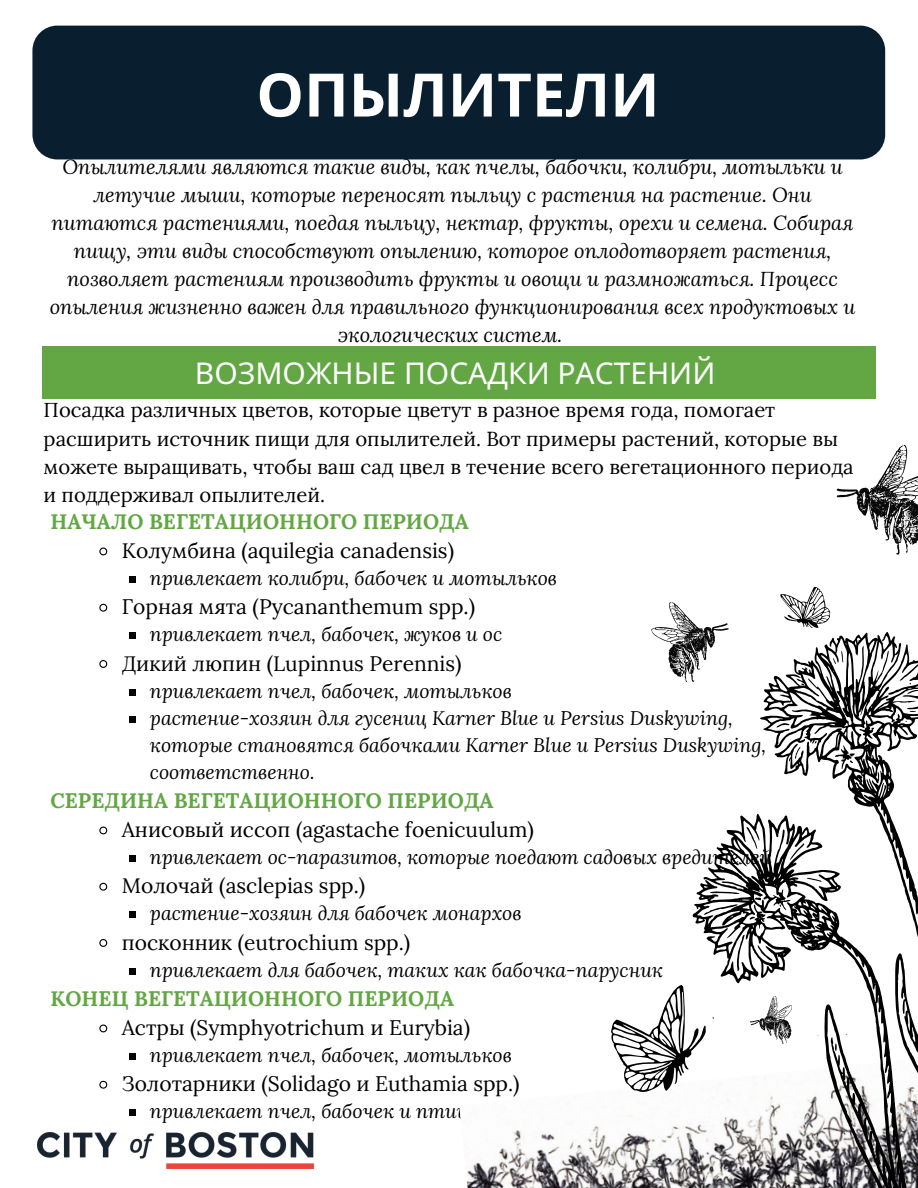
<style>
.page{position:relative;width:918px;height:1188px;background:#fff}
.page>*{position:absolute;margin:0;border:0;box-sizing:border-box;transform-origin:0 0}
.t1{font:700 60px "Noto Sans";color:#fff}
.t2{font:30px "Noto Sans";color:#fff}
.t3{font:21px "Lora";color:#000}
.t4{font:700 21px "Lora";color:#62a744}
.t5{font:20.25px/28.2px "Lora";color:#000}
.t6{font:italic 20.1px/28.2px "Lora";color:#000;text-align:center}
.t7{font:italic 19.5px/27px "Lora";color:#000}
</style>
<div class="page">
<div style="left:32px;top:26px;width:853px;height:133px;background:#091f2f;border-radius:25px"></div>
<svg style="left:99px;top:547px;width:9px;height:9px"></svg>
<div style="left:129px;top:576px;width:7px;height:7px;background:#000"></div>
<svg style="left:99px;top:603px;width:9px;height:9px"></svg>
<div style="left:129px;top:632px;width:7px;height:7px;background:#000"></div>
<svg style="left:99px;top:660px;width:9px;height:8px"></svg>
<div style="left:129px;top:689px;width:7px;height:6px;background:#000"></div>
<div style="left:129px;top:716px;width:7px;height:6px;background:#000"></div>
<svg style="left:99px;top:826px;width:9px;height:9px"></svg>
<div style="left:129px;top:855px;width:7px;height:7px;background:#000"></div>
<svg style="left:99px;top:882px;width:9px;height:9px"></svg>
<div style="left:129px;top:911px;width:7px;height:7px;background:#000"></div>
<svg style="left:99px;top:939px;width:9px;height:8px"></svg>
<div style="left:129px;top:968px;width:7px;height:6px;background:#000"></div>
<svg style="left:99px;top:1024px;width:9px;height:9px"></svg>
<div style="left:129px;top:1053px;width:7px;height:7px;background:#000"></div>
<svg style="left:99px;top:1080px;width:9px;height:9px"></svg>
<div style="left:129px;top:1109px;width:7px;height:7px;background:#000"></div>
<img style="left:467px;top:1115px;width:225px;height:73px">
<svg style="left:651px;top:602px;width:78px;height:80px"></svg>
<svg style="left:836px;top:445px;width:82px;height:110px"></svg>
<svg style="left:611px;top:985px;width:81px;height:107px"></svg>
<svg style="left:692px;top:632px;width:226px;height:556px"></svg>
<svg style="left:780px;top:587px;width:51px;height:41px"></svg>
<div style="left:42px;top:346px;width:834px;height:53px;background:#62a744"></div>
<img style="left:38px;top:1133px;width:275px;height:36px">
<h1 class="t1" style="left:256px;top:52px;width:405px">ОПЫЛИТЕЛИ</h1>
<p class="t6" style="left:50px;top:152px;width:807px">Опылителями являются такие виды, как пчелы, бабочки, колибри, мотыльки и летучие мыши, которые переносят пыльцу с растения на растение. Они питаются растениями, поедая пыльцу, нектар, фрукты, орехи и семена. Собирая пищу, эти виды способствуют опылению, которое оплодотворяет растения, позволяет растениям производить фрукты и овощи и размножаться. Процесс опыления жизненно важен для правильного функционирования всех продуктовых и экологических систем.</p>
<h2 class="t2" style="left:195px;top:352px;width:522px">ВОЗМОЖНЫЕ ПОСАДКИ РАСТЕНИЙ</h2>
<p class="t5" style="left:44px;top:396px;width:812px">Посадка различных цветов, которые цветут в разное время года, помогает расширить источник пищи для опылителей. Вот примеры растений, которые вы можете выращивать, чтобы ваш сад цвел в течение всего вегетационного периода и поддерживал опылителей.</p>
<p class="t4" style="left:50px;top:508px;width:420px">НАЧАЛО ВЕГЕТАЦИОННОГО ПЕРИОДА</p>
<p class="t3" style="left:122px;top:537px;width:334px">Колумбина (aquilegia canadensis)</p>
<p class="t7" style="left:150px;top:564px;width:409px">привлекает колибри, бабочек и мотыльков</p>
<p class="t3" style="left:122px;top:593px;width:355px">Горная мята (Pycananthemum spp.)</p>
<p class="t7" style="left:150px;top:621px;width:354px">привлекает пчел, бабочек, жуков и ос</p>
<p class="t3" style="left:122px;top:650px;width:341px">Дикий люпин (Lupinnus Perennis)</p>
<p class="t7" style="left:150px;top:677px;width:618px">привлекает пчел, бабочек, мотыльков<br>растение-хозяин для гусениц Karner Blue и Persius Duskywing, которые становятся бабочками Karner Blue и Persius Duskywing, соответственно.</p>
<p class="t4" style="left:50px;top:787px;width:445px">СЕРЕДИНА ВЕГЕТАЦИОННОГО ПЕРИОДА</p>
<p class="t3" style="left:122px;top:816px;width:414px">Анисовый иссоп (agastache foenicuulum)</p>
<p class="t7" style="left:150px;top:843px;width:623px">привлекает ос-паразитов, которые поедают садовых вредителей</p>
<p class="t3" style="left:122px;top:872px;width:245px">Молочай (asclepias spp.)</p>
<p class="t7" style="left:150px;top:900px;width:373px">растение-хозяин для бабочек монархов</p>
<p class="t3" style="left:122px;top:929px;width:290px">посконник (eutrochium spp.)</p>
<p class="t7" style="left:150px;top:956px;width:515px">привлекает для бабочек, таких как бабочка-парусник</p>
<p class="t3" style="left:122px;top:1014px;width:350px">Астры (Symphyotrichum и Eurybia)</p>
<p class="t7" style="left:150px;top:1041px;width:363px">привлекает пчел, бабочек, мотыльков</p>
<p class="t3" style="left:122px;top:1070px;width:399px">Золотарники (Solidago и Euthamia spp.)</p>
<p class="t7" style="left:150px;top:1098px;width:320px">привлекает пчел, бабочек и птиц</p>
<p class="t4" style="left:50px;top:985px;width:405px">КОНЕЦ ВЕГЕТАЦИОННОГО ПЕРИОДА</p>
</div>
